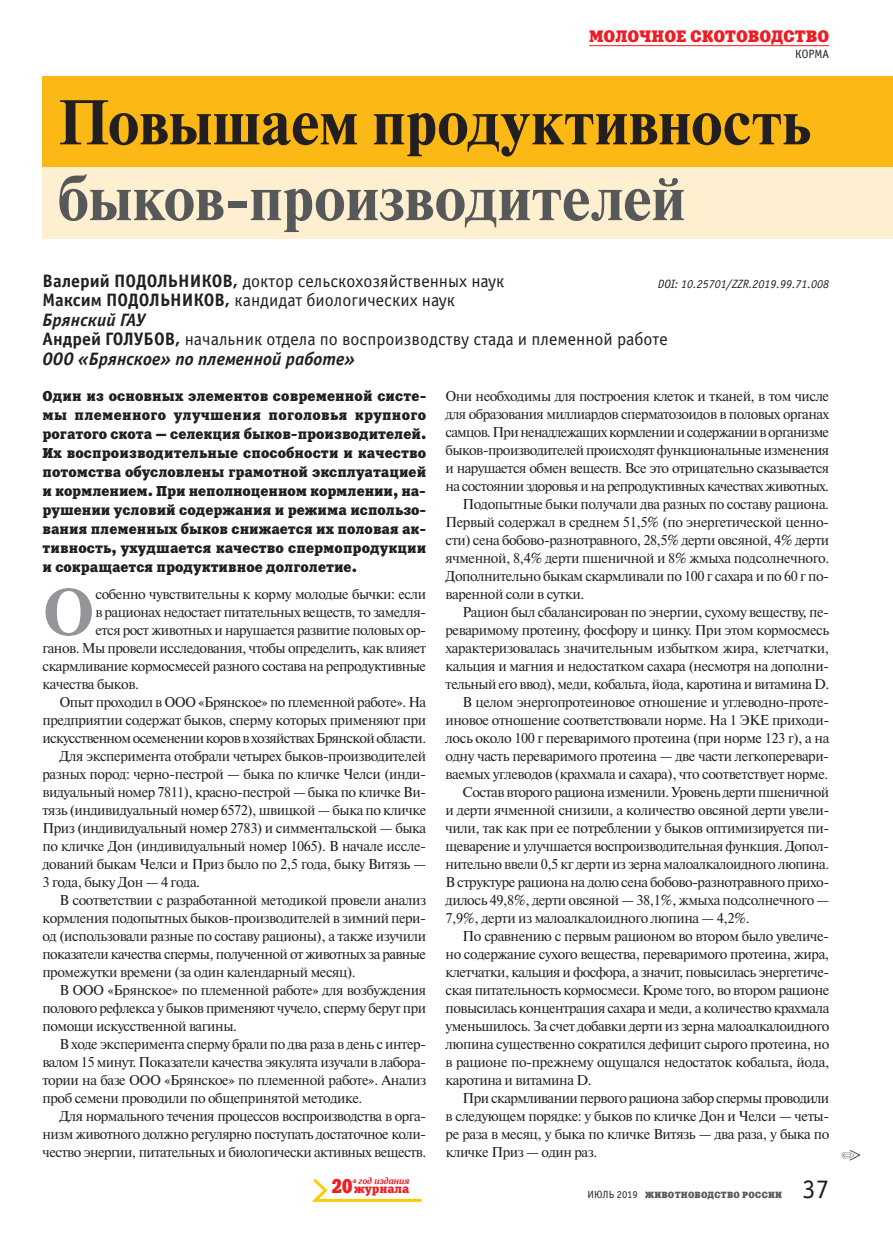
<style>
.page{position:relative;width:893px;height:1234px;background:#fff}
.page>*{position:absolute;margin:0;border:0;box-sizing:border-box;transform-origin:0 0}
.t1{font:700 65.7px "Newton C";color:#939598}
.t2{font:700 63px "Newton C";letter-spacing:.005em;color:#231f20}
.t3{font:700 63px "Newton C";color:#57585a}
.t4{font:27px "Officina Sans C";color:#231f20}
.t5{font:19.8px "Xenia C";color:#ee1d23;scale:.83 1}
.t6{font:18px/19.5px "Officina Sans C";color:#231f20}
.t7{font:16.5px "Xenia C";color:#ee1d23}
.t8{font:14.25px "Newton C";letter-spacing:-.035em;color:#231f20}
.t9{font:14.25px/19px "Xenia C";color:#231f20;text-align:justify}
.t10{font:italic 12px "Officina Sans C";color:#231f20}
.t11{font:12px "Xenia C";color:#ee1d23}
.t12{font:12px "Officina Sans C";color:#231f20}
.t13{font:9px "Xenia C";letter-spacing:.025em;color:#57585a}
.t14{font:italic 700 9px "PT Serif";color:#ee1d23}
.s1{font-weight:700}
.s2{font-weight:700;font-style:italic}
.s3{font-family:"Officina Sans C";font-size:10.5px;color:#231f20}
</style>
<div class="page">
<hr style="left:589px;top:45px;width:240px;height:1px;background:#ee1d23">
<svg style="left:311px;top:1179px;width:111px;height:23px"></svg>
<div style="left:43px;top:167px;width:850px;height:72px;background:#feefd0"></div>
<div style="left:43px;top:77px;width:850px;height:90px;background:#fcb814"></div>
<svg style="left:842px;top:1150px;width:18px;height:10px"></svg>
<p class="t7" style="left:589px;top:26px;width:242px">МОЛОЧНОЕ СКОТОВОДСТВО</p>
<p class="t12" style="left:795px;top:48px;width:36px">КОРМА</p>
<h2 class="t2" style="left:58px;top:87px;width:755px">Повышаем продуктивность</h2>
<h2 class="t3" style="left:58px;top:163px;width:629px">быков-производителей</h2>
<p class="t6" style="left:43px;top:271px;width:627px"><span class="s1">Валерий ПОДОЛЬНИКОВ,</span> доктор сельскохозяйственных наук<br><span class="s1">Максим ПОДОЛЬНИКОВ,</span> кандидат биологических наук<br><span class="s2">Брянский ГАУ<br></span><span class="s1">Андрей ГОЛУБОВ,</span> начальник отдела по воспроизводству стада и племенной работе <span class="s2">ООО «Брянское» по племенной работе»</span></p>
<p class="t10" style="left:658px;top:277px;width:173px">DOI: 10.25701/ZZR.2019.99.71.008</p>
<p class="t9" style="left:43px;top:386px;width:385px">Один из основных элементов современной систе&shy;мы племенного улучшения поголовья крупного рогатого скота — селекция быков-производителей.<br>Их воспроизводительные способности и качество потомства обусловлены грамотной эксплуатацией и кормлением. При неполноценном кормлении, на&shy;рушении условий содержания и режима использо&shy;вания племенных быков снижается их половая ак&shy;тивность, ухудшается качество спермопродукции и сокращается продуктивное долголетие.</p>
<h1 class="t1" style="left:43px;top:575px;width:53px">О</h1>
<p class="t8" style="left:95px;top:586px;width:332px">собенно чувствительны к корму молодые бычки: если</p>
<p class="t8" style="left:95px;top:604px;width:332px">в рационах недостает питательных веществ, то замедля‑</p>
<p class="t8" style="left:95px;top:622px;width:332px">ется рост животных и нарушается развитие половых ор‑</p>
<p class="t8" style="left:42px;top:640px;width:385px">ганов. Мы провели исследования, чтобы определить, как влияет</p>
<p class="t8" style="left:42px;top:658px;width:385px">скармливание кормосмесей разного состава на репродуктивные</p>
<p class="t8" style="left:42px;top:676px;width:98px">качества быков.</p>
<p class="t8" style="left:59px;top:694px;width:368px">Опыт проходил в ООО «Брянское» по племенной работе». На</p>
<p class="t8" style="left:42px;top:712px;width:385px">предприятии содержат быков, сперму которых применяют при</p>
<p class="t8" style="left:42px;top:730px;width:385px">искусственном осеменении коров в хозяйствах Брянской области.</p>
<p class="t8" style="left:60px;top:748px;width:368px">Для эксперимента отобрали четырех быков-производителей</p>
<p class="t8" style="left:42px;top:766px;width:385px">разных пород: черно-пестрой — быка по кличке Челси (инди‑</p>
<p class="t8" style="left:42px;top:784px;width:385px">видуальный номер 7811), красно-пестрой — быка по кличке Ви‑</p>
<p class="t8" style="left:42px;top:802px;width:385px">тязь (индивидуальный номер 6572), швицкой — быка по кличке</p>
<p class="t8" style="left:42px;top:820px;width:385px">Приз (индивидуальный номер 2783) и симментальской — быка</p>
<p class="t8" style="left:42px;top:838px;width:385px">по кличке Дон (индивидуальный номер 1065). В начале иссле‑</p>
<p class="t8" style="left:42px;top:856px;width:385px">дований быкам Челси и Приз было по 2,5 года, быку Витязь —</p>
<p class="t8" style="left:42px;top:874px;width:159px">3 года, быку Дон — 4 года.</p>
<p class="t8" style="left:59px;top:892px;width:368px">В соответствии с разработанной методикой провели анализ</p>
<p class="t8" style="left:42px;top:910px;width:385px">кормления подопытных быков-производителей в зимний пери‑</p>
<p class="t8" style="left:42px;top:928px;width:385px">од (использовали разные по составу рационы), а также изучили</p>
<p class="t8" style="left:42px;top:946px;width:385px">показатели качества спермы, полученной от животных за равные</p>
<p class="t8" style="left:42px;top:964px;width:315px">промежутки времени (за один календарный месяц).</p>
<p class="t8" style="left:59px;top:982px;width:368px">В ООО «Брянское» по племенной работе» для возбуждения</p>
<p class="t8" style="left:42px;top:1000px;width:385px">полового рефлекса у быков применяют чучело, сперму берут при</p>
<p class="t8" style="left:42px;top:1018px;width:196px">помощи искусственной вагины.</p>
<p class="t8" style="left:59px;top:1036px;width:368px">В ходе эксперимента сперму брали по два раза в день с интер‑</p>
<p class="t8" style="left:42px;top:1054px;width:385px">валом 15 минут. Показатели качества эякулята изучали в лабора‑</p>
<p class="t8" style="left:42px;top:1072px;width:385px">тории на базе ООО «Брянское» по племенной работе». Анализ</p>
<p class="t8" style="left:42px;top:1090px;width:322px">проб семени проводили по общепринятой методике.</p>
<p class="t8" style="left:59px;top:1108px;width:368px">Для нормального течения процессов воспроизводства в орга‑</p>
<p class="t8" style="left:42px;top:1126px;width:385px">низм животного должно регулярно поступать достаточное коли‑</p>
<p class="t8" style="left:42px;top:1144px;width:385px">чество энергии, питательных и биологически активных веществ.</p>
<p class="t14" style="left:351px;top:1174px;width:59px"><sup>-й</sup> год издания</p>
<p class="t11" style="left:354px;top:1181px;width:57px">журнала</p>
<h3 class="t5" style="left:332px;top:1173px;width:26px">20</h3>
<p class="t8" style="left:445px;top:388px;width:385px">Они необходимы для построения клеток и тканей, в том числе</p>
<p class="t8" style="left:445px;top:406px;width:385px">для образования миллиардов сперматозоидов в половых органах</p>
<p class="t8" style="left:445px;top:424px;width:385px">самцов. При ненадлежащих кормлении и содержании в организме</p>
<p class="t8" style="left:445px;top:442px;width:385px">быков-производителей происходят функциональные изменения</p>
<p class="t8" style="left:445px;top:460px;width:385px">и нарушается обмен веществ. Все это отрицательно сказывается</p>
<p class="t8" style="left:445px;top:478px;width:385px">на состоянии здоровья и на репродуктивных качествах животных.</p>
<p class="t8" style="left:462px;top:496px;width:368px">Подопытные быки получали два разных по составу рациона.</p>
<p class="t8" style="left:445px;top:514px;width:385px">Первый содержал в среднем 51,5% (по энергетической ценно‑</p>
<p class="t8" style="left:445px;top:532px;width:385px">сти) сена бобово-разнотравного, 28,5% дерти овсяной, 4% дерти</p>
<p class="t8" style="left:445px;top:550px;width:385px">ячменной, 8,4% дерти пшеничной и 8% жмыха подсолнечного.</p>
<p class="t8" style="left:445px;top:568px;width:385px">Дополнительно быкам скармливали по 100 г сахара и по 60 г по‑</p>
<p class="t8" style="left:445px;top:586px;width:140px">варенной соли в сутки.</p>
<p class="t8" style="left:462px;top:604px;width:368px">Рацион был сбалансирован по энергии, сухому веществу, пе‑</p>
<p class="t8" style="left:445px;top:622px;width:385px">реваримому протеину, фосфору и цинку. При этом кормосмесь</p>
<p class="t8" style="left:445px;top:640px;width:385px">характеризовалась значительным избытком жира, клетчатки,</p>
<p class="t8" style="left:445px;top:658px;width:385px">кальция и магния и недостатком сахара (несмотря на дополни‑</p>
<p class="t8" style="left:446px;top:676px;width:385px">тельный его ввод), меди, кобальта, йода, каротина и витамина D.</p>
<p class="t8" style="left:463px;top:694px;width:368px">В целом энергопротеиновое отношение и углеводно-проте‑</p>
<p class="t8" style="left:446px;top:712px;width:385px">иновое отношение соответствовали норме. На 1 ЭКЕ приходи‑</p>
<p class="t8" style="left:446px;top:730px;width:385px">лось около 100 г переваримого протеина (при норме 123 г), а на</p>
<p class="t8" style="left:446px;top:748px;width:385px">одну часть переваримого протеина — две части легкоперевари‑</p>
<p class="t8" style="left:446px;top:766px;width:384px">ваемых углеводов (крахмала и сахара), что соответствует норме.</p>
<p class="t8" style="left:463px;top:784px;width:368px">Состав второго рациона изменили. Уровень дерти пшеничной</p>
<p class="t8" style="left:446px;top:802px;width:385px">и дерти ячменной снизили, а количество овсяной дерти увели‑</p>
<p class="t8" style="left:446px;top:820px;width:385px">чили, так как при ее потреблении у быков оптимизируется пи‑</p>
<p class="t8" style="left:446px;top:838px;width:385px">щеварение и улучшается воспроизводительная функция. Допол‑</p>
<p class="t8" style="left:446px;top:856px;width:385px">нительно ввели 0,5 кг дерти из зерна малоалкалоидного люпина.</p>
<p class="t8" style="left:446px;top:874px;width:385px">В структуре рациона на долю сена бобово-разнотравного прихо‑</p>
<p class="t8" style="left:446px;top:892px;width:385px">дилось 49,8%, дерти овсяной — 38,1%, жмыха подсолнечного —</p>
<p class="t8" style="left:446px;top:910px;width:306px">7,9%, дерти из малоалкалоидного люпина — 4,2%.</p>
<p class="t8" style="left:463px;top:928px;width:368px">По сравнению с первым рационом во втором было увеличе‑</p>
<p class="t8" style="left:446px;top:946px;width:385px">но содержание сухого вещества, переваримого протеина, жира,</p>
<p class="t8" style="left:446px;top:964px;width:385px">клетчатки, кальция и фосфора, а значит, повысилась энергетиче‑</p>
<p class="t8" style="left:446px;top:982px;width:385px">ская питательность кормосмеси. Кроме того, во втором рационе</p>
<p class="t8" style="left:446px;top:1000px;width:385px">повысилась концентрация сахара и меди, а количество крахмала</p>
<p class="t8" style="left:446px;top:1018px;width:385px">уменьшилось. За счет добавки дерти из зерна малоалкалоидного</p>
<p class="t8" style="left:446px;top:1036px;width:385px">люпина существенно сократился дефицит сырого протеина, но</p>
<p class="t8" style="left:446px;top:1054px;width:385px">в рационе по‑прежнему ощущался недостаток кобальта, йода,</p>
<p class="t8" style="left:446px;top:1072px;width:148px">каротина и витамина D.</p>
<p class="t8" style="left:463px;top:1090px;width:368px">При скармливании первого рациона забор спермы проводили</p>
<p class="t8" style="left:446px;top:1108px;width:385px">в следующем порядке: у быков по кличке Дон и Челси — четы‑</p>
<p class="t8" style="left:446px;top:1126px;width:385px">ре раза в месяц, у быка по кличке Витязь — два раза, у быка по</p>
<p class="t8" style="left:446px;top:1144px;width:153px">кличке Приз — один раз.</p>
<p class="t13" style="left:588px;top:1188px;width:196px"><span class="s3">ИЮЛЬ 2019</span> ЖИВОТНОВОДСТВО РОССИИ</p>
<h3 class="t4" style="left:802px;top:1174px;width:28px">37</h3>
</div>
